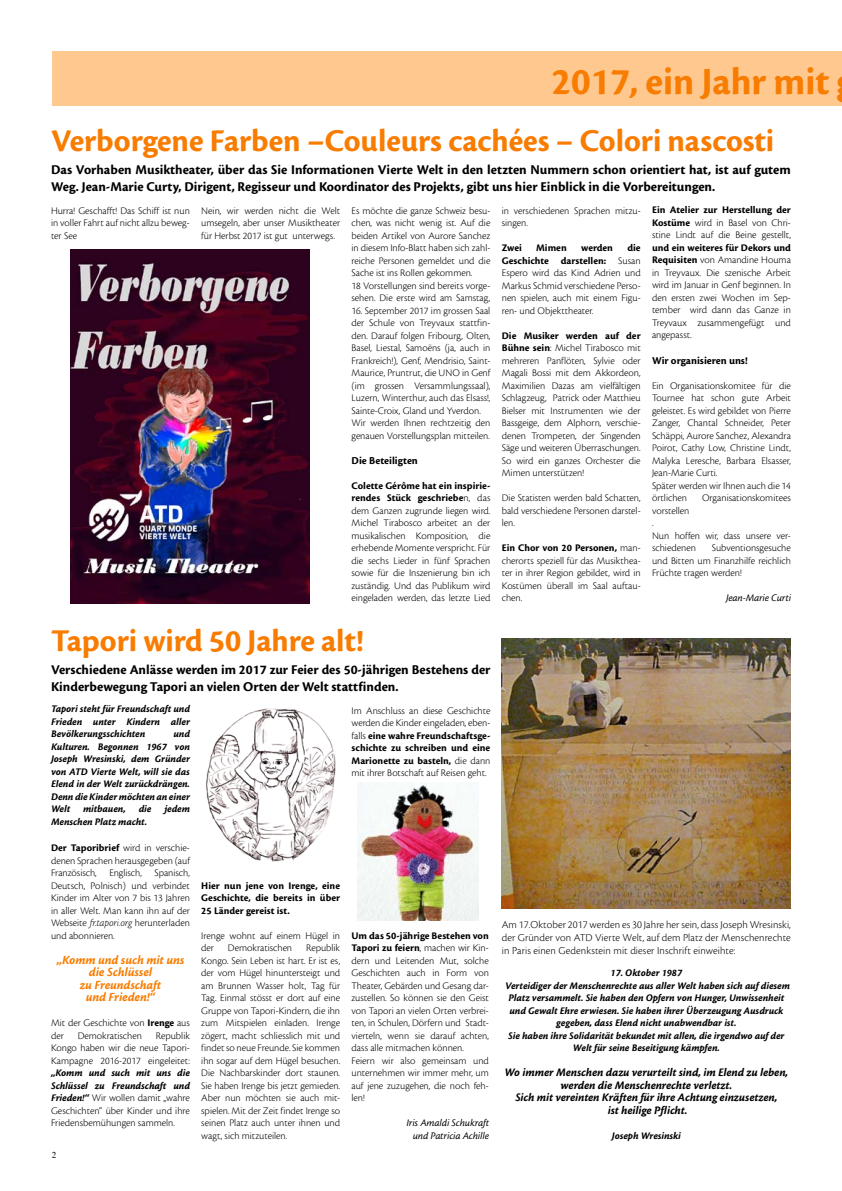
<style>
.page{position:relative;width:842px;height:1191px;background:#fff}
.page>*{position:absolute;margin:0;border:0;box-sizing:border-box;transform-origin:0 0}
.t1{font:40px "Cronos MM 700 40";color:#f87c00}
.t2{font:33px "Cronos MM 700 33";color:#f87c00}
.t3{font:14px/16.5px "Cronos MM 700 14";color:#000}
.t4{font:13px/12.5px "Cronos MM It 700 13";color:#f87c00;text-align:center}
.t5{font:12px/12.5px "Cronos MM It 700 12";color:#000;text-align:center}
.t6{font:11px/13.2px "Cronos MM 250 11";letter-spacing:.01em;color:#000;text-align:justify}
.t7{font:11px "Cronos MM 700 11";color:#000}
.t8{font:10.5px/12.5px "Cronos MM 250 10";color:#000;text-align:justify}
.t9{font:10.5px/12.5px "Cronos MM It 700 10";color:#000;text-align:justify}
.t10{font:10.5px/12.5px "Cronos MM 700 10";color:#000}
.t11{font:10.5px/12.5px "Cronos MM It 408 10";color:#000;text-align:center}
.t12{font:9px "Times";color:#000}
.s1{font-family:"Cronos MM 250 10"}
.s2{font-family:"Cronos MM 700 10"}
.s3{font-family:"Cronos MM It 250 10"}
.s4{font-family:"Cronos MM It 700 10"}
</style>
<div class="page">
<div style="left:52px;top:51px;width:790px;height:54px;background:#ffc88f"></div>
<img style="left:70px;top:249px;width:239px;height:354px">
<img style="left:206px;top:708px;width:130px;height:154px">
<img style="left:358px;top:782px;width:120px;height:138px">
<img style="left:502px;top:639px;width:289px;height:269px">
<h1 class="t1" style="left:552px;top:60px;width:279px">2017, ein Jahr mit</h1>
<h2 class="t2" style="left:51px;top:123px;width:725px">Verborgene Farben –Couleurs cachées – Colori nascosti</h2>
<p class="t3" style="left:51px;top:162px;width:741px">Das Vorhaben Musiktheater, über das Sie Informationen Vierte Welt in den letzten Nummern schon orientiert hat, ist auf gutem<br>Weg. Jean-Marie Curty, Dirigent, Regisseur und Koordinator des Projekts, gibt uns hier Einblick in die Vorbereitungen.</p>
<p class="t8" style="left:351px;top:204px;width:140px;text-align:left">Es möchte die ganze Schweiz besu&shy;chen, was nicht wenig ist. Auf die beiden Artikel von Aurore Sanchez in diesem Info-Blatt haben sich zahl&shy;reiche Personen gemeldet und die Sache ist ins Rollen gekommen.<br>18 Vorstellungen sind bereits vorge&shy;sehen. Die erste wird am Samstag,</p>
<p class="t8" style="left:351px;top:304px;width:140px;text-align:left">16. September 2017 im grossen Saal der Schule von Treyvaux stattfin&shy;den. Darauf folgen Fribourg, Olten, Basel, Liestal, Samoëns (ja, auch in Frankreich!), Genf, Mendrisio, Saint-Maurice, Pruntrut, die UNO in Genf (im grossen Versammlungssaal), Luzern, Winterthur, auch das Elsass!, Sainte-Croix, Gland und Yverdon.<br>Wir werden Ihnen rechtzeitig den genauen Vorstellungsplan mitteilen.</p>
<p class="t7" style="left:351px;top:454px;width:68px">Die Beteiligten</p>
<p class="t10" style="left:351px;top:479px;width:140px">Colette Gérôme hat ein inspirie&shy;rendes Stück geschriebe<span class="s1">n, das</span></p>
<p class="t8" style="left:351px;top:504px;width:140px">dem Ganzen zugrunde liegen wird.<br>Michel Tirabosco arbeitet an der musikalischen Komposition, die erhebende Momente verspricht. Für die sechs Lieder in fünf Sprachen sowie für die Inszenierung bin ich zuständig. Und das Publikum wird eingeladen werden, das letzte Lied</p>
<p class="t10" style="left:652px;top:204px;width:140px">Ein Atelier zur Herstellung der</p>
<p class="t8" style="left:652px;top:217px;width:140px"><span class="s2">Kostüme</span> wird in Basel von Chri&shy;stine Lindt auf die Beine gestellt,</p>
<p class="t10" style="left:652px;top:242px;width:140px">und ein weiteres für Dekors und</p>
<p class="t8" style="left:652px;top:254px;width:140px"><span class="s2">Requisiten</span> von Amandine Houma in Treyvaux. Die szenische Arbeit wird im Januar in Genf beginnen. In den ersten zwei Wochen im Sep&shy;tember wird dann das Ganze in Treyvaux zusammengefügt und angepasst.</p>
<p class="t7" style="left:652px;top:354px;width:97px">Wir organisieren uns!</p>
<p class="t8" style="left:652px;top:379px;width:140px;text-align:left">Ein Organisationskomitee für die<br>Tournee hat schon gute Arbeit geleistet. Es wird gebildet von Pierre<br>Zanger, Chantal Schneider, Peter<br>Schäppi, Aurore Sanchez, Alexandra<br>Poirot, Cathy Low, Christine Lindt,<br>Malyka Leresche, Barbara Elsasser,<br>Jean-Marie Curti.<br>Später werden wir Ihnen auch die 14 örtlichen</p>
<p class="t8" style="left:51px;top:204px;width:140px">Hurra! Geschafft! Das Schiff ist nun in voller Fahrt auf nicht allzu beweg&shy;ter See</p>
<p class="t8" style="left:201px;top:204px;width:140px">Nein, wir werden nicht die Welt umsegeln, aber unser Musiktheater für Herbst 2017 ist gut unterwegs.</p>
<p class="t8" style="left:502px;top:204px;width:140px">in verschiedenen Sprachen mitzu&shy;singen.</p>
<p class="t10" style="left:502px;top:242px;width:22px">Zwei</p>
<p class="t10" style="left:536px;top:242px;width:32px">Mimen</p>
<p class="t10" style="left:581px;top:242px;width:33px">werden</p>
<p class="t10" style="left:502px;top:242px;width:140px;text-align:right">die<br>Geschichte darstellen: <span class="s1">Susan</span></p>
<p class="t8" style="left:502px;top:267px;width:140px">Espero wird das Kind Adrien und Markus Schmid verschiedene Perso&shy;nen spielen, auch mit einem Figu&shy;ren- und Objekttheater.</p>
<p class="t10" style="left:502px;top:329px;width:140px">Die Musiker werden auf der</p>
<p class="t8" style="left:502px;top:342px;width:140px"><span class="s2">Bühne sein</span>: Michel Tirabosco mit mehreren Panflöten, Sylvie oder Magali Bossi mit dem Akkordeon, Maximilien Dazas am vielfältigen Schlagzeug, Patrick oder Matthieu Bielser mit Instrumenten wie der Bassgeige, dem Alphorn, verschie&shy;denen Trompeten, der Singenden Säge und weiteren Überraschungen.<br>So wird ein ganzes Orchester die Mimen unterstützen!</p>
<p class="t8" style="left:502px;top:492px;width:140px">Die Statisten werden bald Schatten, bald verschiedene Personen darstel&shy;len.</p>
<p class="t10" style="left:502px;top:542px;width:140px">Ein Chor von 20 Personen, <span class="s1">man-</span></p>
<p class="t8" style="left:502px;top:554px;width:140px">cherorts speziell für das Musikthea&shy;ter in ihrer Region gebildet, wird in Kostümen überall im Saal auftau&shy;chen.</p>
<p class="t8" style="left:702px;top:492px;width:90px">Organisationskomitees</p>
<p class="t8" style="left:652px;top:504px;width:140px;text-align:left">vorstellen<br>.<br>Nun hoffen wir, dass unsere ver&shy;schiedenen</p>
<p class="t8" style="left:652px;top:542px;width:140px;text-indent:60px">Subventionsgesuche und Bitten um Finanzhilfe reichlich Früchte tragen werden!</p>
<p class="t11" style="left:726px;top:592px;width:66px">Jean-Marie Curti</p>
<h2 class="t2" style="left:51px;top:623px;width:314px">Tapori wird 50 Jahre alt!</h2>
<h3 class="t3" style="left:51px;top:662px;width:441px">Verschiedene Anlässe werden im 2017 zur Feier des 50-jährigen Bestehens der<br>Kinderbewegung Tapori an vielen Orten der Welt stattfinden.</h3>
<p class="t9" style="left:51px;top:703px;width:140px">Tapori steht für Freundschaft und Frieden unter Kindern aller Bevölkerungsschichten</p>
<p class="t9" style="left:51px;top:728px;width:140px;text-indent:122px">und Kulturen. Begonnen 1967 von Joseph Wresinski, dem Gründer von ATD Vierte Welt, will sie das Elend in der Welt zurückdrängen.<br>Denn die Kinder möchten an einer Welt mitbauen, die jedem Menschen Platz macht.</p>
<p class="t8" style="left:51px;top:842px;width:140px"><span class="s2">Der Taporibrief</span> wird in verschie&shy;denen Sprachen herausgegeben (auf Französisch, Englisch, Spanisch, Deutsch, Polnisch) und verbindet Kinder im Alter von 7 bis 13 Jahren in aller Welt. Man kann ihn auf der Webseite <span class="s3">fr.tapori.org</span> herunterladen und abonnieren.</p>
<p class="t4" style="left:57px;top:953px;width:129px">„Komm und such mit uns die Schlüssel<br>zu Freundschaft<br>und Frieden!“</p>
<p class="t8" style="left:51px;top:1017px;width:140px">Mit der Geschichte von <span class="s2">Irenge</span> aus der</p>
<p class="t8" style="left:51px;top:1029px;width:140px;text-indent:105px">Republik Kongo haben wir die neue Tapori-Kampagne 2016-2017 eingeleitet:</p>
<p class="t9" style="left:51px;top:1067px;width:140px">„Komm und such mit uns die<br>Schlüssel zu Freundschaft und</p>
<p class="t8" style="left:51px;top:1092px;width:140px"><span class="s4">Frieden!“</span> Wir wollen damit „wahre Geschichten“ über Kinder und ihre Friedensbemühungen sammeln.</p>
<p class="t8" style="left:78px;top:1029px;width:66px">Demokratischen</p>
<p class="t12" style="left:52px;top:1146px;width:6px">2</p>
<p class="t10" style="left:201px;top:879px;width:140px;text-align:justify">Hier nun jene von Irenge, eine Geschichte, die bereits in über 25 Länder gereist ist.</p>
<p class="t8" style="left:201px;top:929px;width:140px">Irenge wohnt auf einem Hügel in der</p>
<p class="t8" style="left:201px;top:942px;width:140px;text-indent:105px">Republik Kongo. Sein Leben ist hart. Er ist es, der vom Hügel hinuntersteigt und am Brunnen Wasser holt, Tag für Tag. Einmal stösst er dort auf eine Gruppe von Tapori-Kindern, die ihn zum Mitspielen einladen. Irenge zögert, macht schliesslich mit und findet so neue Freunde. Sie kommen ihn sogar auf dem Hügel besuchen.<br>Die Nachbarskinder dort staunen.<br>Sie haben Irenge bis jetzt gemieden.<br>Aber nun möchten sie auch mit&shy;spielen. Mit der Zeit findet Irenge so seinen Platz auch unter ihnen und wagt, sich mitzuteilen.</p>
<p class="t8" style="left:228px;top:942px;width:66px">Demokratischen</p>
<p class="t8" style="left:351px;top:704px;width:140px">Im Anschluss an diese Geschichte werden die Kinder eingeladen, eben-</p>
<p class="t10" style="left:351px;top:729px;width:140px;text-align:justify"><span class="s1">falls</span> eine wahre Freundschaftsge&shy;schichte zu schreiben und eine Marionette zu basteln, <span class="s1">die dann</span></p>
<p class="t8" style="left:351px;top:767px;width:137px">mit ihrer Botschaft auf Reisen geht.</p>
<p class="t10" style="left:351px;top:929px;width:139px">Um das 50-jährige Bestehen von<br>Tapori zu feiern<span class="s1">, machen wir Kin-</span></p>
<p class="t8" style="left:351px;top:954px;width:139px;text-align:left">dern und Leitenden Mut, solche<br>Geschichten auch in Form von<br>Theater, Gebärden und Gesang dar&shy;zustellen. So können sie den Geist von Tapori an vielen Orten verbrei&shy;ten, in Schulen, Dörfern und Stadt&shy;vierteln, wenn sie darauf achten, dass alle mitmachen können.<br>Feiern wir also gemeinsam und unternehmen wir immer mehr, um auf jene zuzugehen, die noch feh&shy;len!</p>
<p class="t11" style="left:406px;top:1117px;width:84px">Iris Amaldi Schukraft und Patricia Achille</p>
<p class="t6" style="left:502px;top:917px;width:291px">Am 17.Oktober 2017 werden es 30 Jahre her sein, dass Joseph Wresinski, der Gründer von ATD Vierte Welt, auf dem Platz der Menschenrechte in Paris einen Gedenkstein mit dieser Inschrift einweihte:</p>
<p class="t9" style="left:505px;top:967px;width:286px;text-align:center">17. Oktober 1987<br>Verteidiger der Menschenrechte aus aller Welt haben sich auf diesem Platz versammelt. Sie haben den Opfern von Hunger, Unwissenheit und Gewalt Ehre erwiesen. Sie haben ihrer Überzeugung Ausdruck gegeben, dass Elend nicht unabwendbar ist.<br>Sie haben ihre Solidarität bekundet mit allen, die irgendwo auf der Welt für seine Beseitigung kämpfen.</p>
<p class="t5" style="left:504px;top:1066px;width:285px">Wo immer Menschen dazu verurteilt sind, im Elend zu leben, werden die Menschenrechte verletzt.<br>Sich mit vereinten Kräften für ihre Achtung einzusetzen,<br>ist heilige Pflicht.</p>
<p class="t9" style="left:612px;top:1129px;width:71px">Joseph Wresinski</p>
</div>
